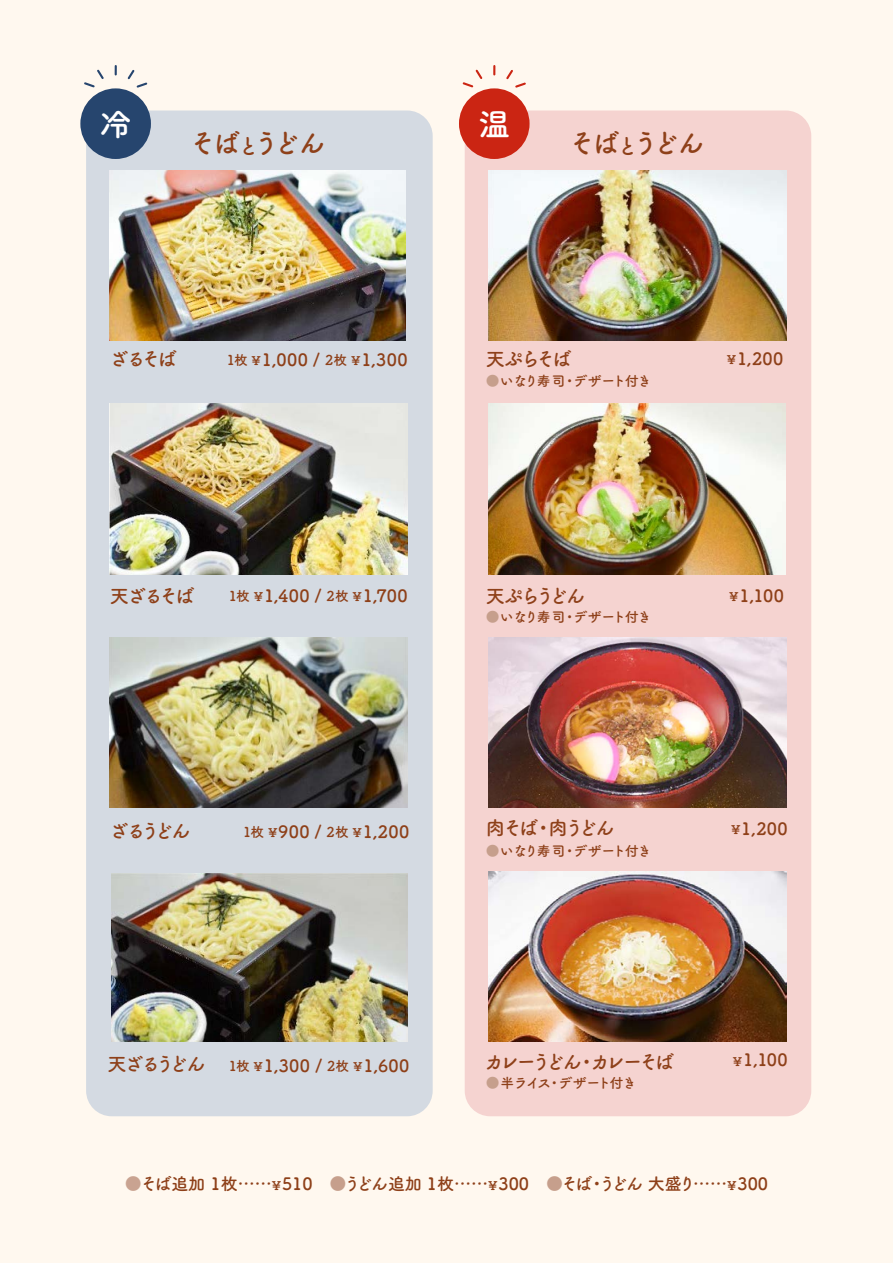
<style>
.page{position:relative;width:893px;height:1263px;background:#fff8ef}
.page>*{position:absolute;margin:0;border:0;box-sizing:border-box;transform-origin:0 0}
.t1{font:31.95px "Tsuku B Rd Gothic Std B";color:#fff}
.t2{font:26.55px "Tsuku B Rd Gothic Std B";letter-spacing:-.1em;color:#8e4019}
.t3{font:19.2px "Tsuku B Rd Gothic Std B";letter-spacing:-.15em;color:#8e4019}
.t4{font:16.95px "Tsuku B Rd Gothic Std B";letter-spacing:.005em;color:#8e4019}
.t5{font:16.95px "Tsuku B Rd Gothic Std B";color:#c69f8c}
.t6{font:13.8px "Tsuku B Rd Gothic Std B";letter-spacing:-.09em;color:#8e4019}
.t7{font:13.65px "Tsuku B Rd Gothic Std B";color:#8e4019}
.s1{font-size:21.3px}
.s2{font-size:16.95px}
.s3{font-size:11.85px}
.s4{color:#c69f8c}
.s5{color:#c9a391}
</style>
<div class="page">
<div style="left:86px;top:110px;width:347px;height:1006px;background:#d4dae2;border-radius:26px"></div>
<div style="left:465px;top:110px;width:346px;height:1006px;background:#f5d3d0;border-radius:26px"></div>
<img style="left:110px;top:170px;width:295px;height:170px">
<img style="left:488px;top:170px;width:298px;height:170px">
<img style="left:110px;top:404px;width:298px;height:170px">
<img style="left:488px;top:404px;width:297px;height:170px">
<img style="left:110px;top:638px;width:298px;height:170px">
<img style="left:488px;top:638px;width:298px;height:170px">
<img style="left:111px;top:873px;width:297px;height:169px">
<img style="left:488px;top:872px;width:298px;height:170px">
<div style="left:80px;top:88px;width:71px;height:71px;background:#26456e;border-radius:50%"></div>
<div style="left:459px;top:88px;width:71px;height:71px;background:#cb2513;border-radius:50%"></div>
<svg style="left:84px;top:65px;width:64px;height:24px"></svg>
<svg style="left:462px;top:65px;width:64px;height:24px"></svg>
<h1 class="t1" style="left:100px;top:99px;width:33px">冷</h1>
<h2 class="t2" style="left:189px;top:123px;width:138px">そば<span class="s1">と</span>うどん</h2>
<h1 class="t1" style="left:478px;top:99px;width:33px">温</h1>
<h2 class="t2" style="left:568px;top:123px;width:138px">そば<span class="s1">と</span>うどん</h2>
<p class="t3" style="left:110px;top:343px;width:68px">ざるそば</p>
<p class="t7" style="left:313px;top:349px;width:36px">2<span class="s2">/</span> 枚</p>
<p class="t4" style="left:252px;top:346px;width:58px"><span class="s3">¥</span>1,000</p>
<p class="t4" style="left:351px;top:346px;width:58px"><span class="s3">¥</span>1,300</p>
<p class="t7" style="left:227px;top:349px;width:23px">枚1</p>
<p class="t3" style="left:486px;top:343px;width:87px">天ぷらそば</p>
<p class="t6" style="left:573px;top:370px;width:79px">デザート付き</p>
<p class="t6" style="left:486px;top:370px;width:81px"><span class="s4">●</span>いなり寿司</p>
<p class="t6" style="left:563px;top:370px;width:15px">・</p>
<p class="t4" style="left:727px;top:345px;width:58px"><span class="s3">¥</span>1,200</p>
<p class="t3" style="left:110px;top:580px;width:86px">天ざるそば</p>
<p class="t7" style="left:314px;top:585px;width:36px">2<span class="s2">/</span> 枚</p>
<p class="t4" style="left:254px;top:582px;width:57px"><span class="s3">¥</span>1,400</p>
<p class="t4" style="left:353px;top:582px;width:57px"><span class="s3">¥</span>1,700</p>
<p class="t7" style="left:229px;top:585px;width:23px">枚1</p>
<p class="t3" style="left:110px;top:815px;width:82px">ざるうどん</p>
<p class="t7" style="left:314px;top:821px;width:36px">2<span class="s2">/</span> 枚</p>
<p class="t4" style="left:353px;top:818px;width:58px"><span class="s3">¥</span>1,200</p>
<p class="t4" style="left:268px;top:818px;width:43px"><span class="s3">¥</span>900</p>
<p class="t7" style="left:243px;top:821px;width:23px">枚1</p>
<p class="t3" style="left:486px;top:580px;width:101px">天ぷらうどん</p>
<p class="t6" style="left:573px;top:606px;width:79px">デザート付き</p>
<p class="t6" style="left:486px;top:606px;width:81px"><span class="s4">●</span>いなり寿司</p>
<p class="t6" style="left:563px;top:606px;width:15px">・</p>
<p class="t3" style="left:486px;top:813px;width:54px">肉そば</p>
<p class="t3" style="left:548px;top:813px;width:68px">肉うどん</p>
<p class="t3" style="left:534px;top:813px;width:21px">・</p>
<p class="t6" style="left:573px;top:840px;width:79px">デザート付き</p>
<p class="t6" style="left:486px;top:840px;width:81px"><span class="s4">●</span>いなり寿司</p>
<p class="t6" style="left:563px;top:840px;width:15px">・</p>
<p class="t4" style="left:729px;top:582px;width:56px"><span class="s3">¥</span>1,100</p>
<p class="t4" style="left:731px;top:815px;width:58px"><span class="s3">¥</span>1,200</p>
<p class="t3" style="left:107px;top:1049px;width:100px">天ざるうどん</p>
<p class="t7" style="left:315px;top:1055px;width:36px">2<span class="s2">/</span> 枚</p>
<p class="t4" style="left:254px;top:1052px;width:58px"><span class="s3">¥</span>1,300</p>
<p class="t4" style="left:353px;top:1052px;width:58px"><span class="s3">¥</span>1,600</p>
<p class="t7" style="left:229px;top:1055px;width:23px">枚1</p>
<p class="t3" style="left:591px;top:1047px;width:85px">カレーそば</p>
<p class="t3" style="left:485px;top:1047px;width:99px">カレーうどん</p>
<p class="t3" style="left:577px;top:1047px;width:21px">・</p>
<p class="t6" style="left:558px;top:1072px;width:79px">デザート付き</p>
<p class="t6" style="left:486px;top:1072px;width:67px"><span class="s4">●</span>半ライス</p>
<p class="t6" style="left:548px;top:1072px;width:15px">・</p>
<p class="t4" style="left:733px;top:1047px;width:56px"><span class="s3">¥</span>1,100</p>
<p class="t4" style="left:125px;top:1171px;width:189px"><span class="s5">●</span>そば追加 1枚……<span class="s3">¥</span>510</p>
<p class="t4" style="left:344px;top:1171px;width:354px">うどん追加 1枚……<span class="s3">¥</span>300　<span class="s4">●</span>そばうどん大盛り</p>
<p class="t5" style="left:330px;top:1171px;width:19px">●</p>
<p class="t4" style="left:693px;top:1171px;width:76px">......<span class="s3">¥</span>300</p>
<p class="t4" style="left:588px;top:1171px;width:19px">・</p>
</div>
